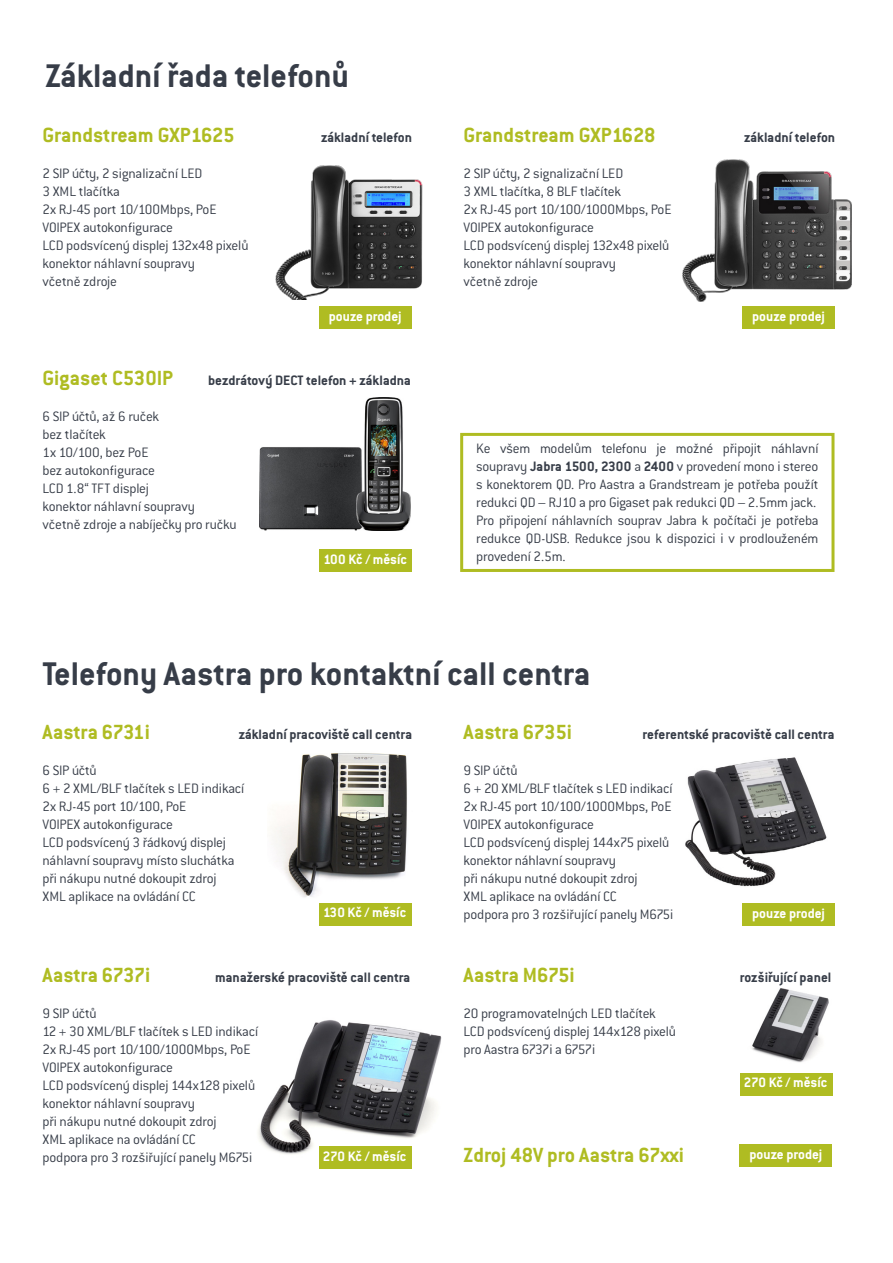
<style>
.page{position:relative;width:893px;height:1263px;background:#fff}
.page>*{position:absolute;margin:0;border:0;box-sizing:border-box;transform-origin:0 0}
.t1{font:700 36px "ITC Conduit LTCE";color:#373d48}
.t2{font:700 22.5px "ITC Conduit LTCE";letter-spacing:-.005em;color:#afbc22}
.t3{font:300 15px/18px "ITC Conduit LTCE";letter-spacing:-.015em;color:#373d48}
.t4{font:700 15px "ITC Conduit LTCE";color:#373d48}
.t5{font:700 15px "ITC Conduit LTCE";color:#fff}
.s1{font-weight:700}
</style>
<div class="page">
<img style="left:258px;top:1020px;width:184px;height:144px">
<img style="left:751px;top:988px;width:78px;height:75px">
<div style="left:319px;top:306px;width:92px;height:22px;background:#afbc22"></div>
<div style="left:740px;top:1144px;width:92px;height:22px;background:#afbc22"></div>
<div style="left:742px;top:904px;width:93px;height:22px;background:#afbc22"></div>
<div style="left:319px;top:550px;width:92px;height:22px;background:#afbc22"></div>
<div style="left:319px;top:903px;width:92px;height:22px;background:#afbc22"></div>
<div style="left:319px;top:1147px;width:92px;height:22px;background:#afbc22"></div>
<div style="left:740px;top:1073px;width:92px;height:22px;background:#afbc22"></div>
<div style="left:742px;top:306px;width:93px;height:22px;background:#afbc22"></div>
<img style="left:685px;top:757px;width:142px;height:130px">
<img style="left:683px;top:160px;width:168px;height:141px">
<img style="left:275px;top:165px;width:148px;height:134px">
<img style="left:259px;top:398px;width:151px;height:132px">
<img style="left:273px;top:753px;width:134px;height:144px">
<div style="left:460px;top:433px;width:374px;height:139px;border:3px solid #afbc22"></div>
<h1 class="t1" style="left:45px;top:55px;width:305px">Základní řada telefonů</h1>
<h2 class="t2" style="left:43px;top:121px;width:193px">Grandstream GXP1625</h2>
<p class="t3" style="left:43px;top:164px;width:207px">2 SIP účty, 2 signalizační LED<br>3 XML tlačítka<br>2x RJ-45 port 10/100Mbps, PoE<br>VOIPEX autokonfigurace<br>LCD podsvícený displej 132x48 pixelů konektor náhlavní soupravy<br>včetně zdroje</p>
<p class="t4" style="left:321px;top:128px;width:93px">základní telefon</p>
<p class="t5" style="left:329px;top:307px;width:74px">pouze prodej</p>
<h2 class="t2" style="left:43px;top:365px;width:132px">Gigaset C530IP</h2>
<p class="t3" style="left:43px;top:407px;width:196px">6 SIP účtů, až 6 ruček<br>bez tlačítek<br>1x 10/100, bez PoE<br>bez autokonfigurace<br>LCD 1.8“ TFT displej<br>konektor náhlavní soupravy včetně zdroje a nabíječky pro ručku</p>
<p class="t4" style="left:208px;top:371px;width:204px">bezdrátový DECT telefon + základna</p>
<p class="t5" style="left:323px;top:550px;width:85px">100 Kč / měsíc</p>
<h2 class="t2" style="left:463px;top:122px;width:194px">Grandstream GXP1628</h2>
<p class="t3" style="left:463px;top:164px;width:210px">2 SIP účty, 2 signalizační LED<br>3 XML tlačítka, 8 BLF tlačítek<br>2x RJ-45 port 10/100/1000Mbps, PoE<br>VOIPEX autokonfigurace<br>LCD podsvícený displej 132x48 pixelů konektor náhlavní soupravy<br>včetně zdroje</p>
<p class="t4" style="left:744px;top:128px;width:93px">základní telefon</p>
<p class="t5" style="left:752px;top:307px;width:74px">pouze prodej</p>
<p class="t3" style="left:476px;top:440px;width:344px">Ke všem modelům telefonu je možné připojit náhlavní soupravy <span class="s1">Jabra 1500, 2300</span> a <span class="s1">2400</span> v provedení mono i stereo s konektorem QD. Pro Aastra a Grandstream je potřeba použít redukci QD – RJ10 a pro Gigaset pak redukci QD – 2.5mm jack.<br>Pro připojení náhlavních souprav Jabra k počítači je potřeba redukce QD-USB. Redukce jsou k dispozici i v prodlouženém provedení 2.5m.</p>
<h1 class="t1" style="left:43px;top:653px;width:550px">Telefony Aastra pro kontaktní call centra</h1>
<h2 class="t2" style="left:43px;top:719px;width:109px">Aastra 6731i</h2>
<p class="t3" style="left:43px;top:761px;width:203px">6 SIP účtů<br>6 + 2 XML/BLF tlačítek s LED indikací<br>2x RJ-45 port 10/100, PoE<br>VOIPEX autokonfigurace<br>LCD podsvícený 3 řádkový displej náhlavní soupravy místo sluchátka při nákupu nutné dokoupit zdroj<br>XML aplikace na ovládání CC</p>
<p class="t4" style="left:239px;top:725px;width:175px">základní pracoviště call centra</p>
<p class="t5" style="left:323px;top:904px;width:85px">130 Kč / měsíc</p>
<h2 class="t2" style="left:463px;top:719px;width:110px">Aastra 6735i</h2>
<p class="t3" style="left:463px;top:761px;width:211px">9 SIP účtů<br>6 + 20 XML/BLF tlačítek s LED indikací<br>2x RJ-45 port 10/100/1000Mbps, PoE<br>VOIPEX autokonfigurace<br>LCD podsvícený displej 144x75 pixelů konektor náhlavní soupravy<br>při nákupu nutné dokoupit zdroj<br>XML aplikace na ovládání CC<br>podpora pro 3 rozšiřující panely M675i</p>
<p class="t4" style="left:642px;top:725px;width:194px">referentské pracoviště call centra</p>
<p class="t5" style="left:752px;top:905px;width:74px">pouze prodej</p>
<h2 class="t2" style="left:43px;top:962px;width:109px">Aastra 6737i</h2>
<p class="t3" style="left:43px;top:1004px;width:217px">9 SIP účtů<br>12 + 30 XML/BLF tlačítek s LED indikací<br>2x RJ-45 port 10/100/1000Mbps, PoE<br>VOIPEX autokonfigurace<br>LCD podsvícený displej 144x128 pixelů konektor náhlavní soupravy<br>při nákupu nutné dokoupit zdroj<br>XML aplikace na ovládání CC<br>podpora pro 3 rozšiřující panely M675i</p>
<h2 class="t2" style="left:463px;top:962px;width:113px">Aastra M675i</h2>
<p class="t3" style="left:463px;top:1004px;width:214px">20 programovatelných LED tlačítek<br>LCD podsvícený displej 144x128 pixelů pro Aastra 6737i a 6757i</p>
<p class="t4" style="left:215px;top:968px;width:197px">manažerské pracoviště call centra</p>
<p class="t4" style="left:740px;top:968px;width:93px">rozšiřující panel</p>
<p class="t5" style="left:744px;top:1074px;width:85px">270 Kč / měsíc</p>
<h2 class="t2" style="left:463px;top:1142px;width:222px">Zdroj 48V pro Aastra 67xxi</h2>
<p class="t5" style="left:749px;top:1145px;width:74px">pouze prodej</p>
<p class="t5" style="left:323px;top:1147px;width:85px">270 Kč / měsíc</p>
</div>
